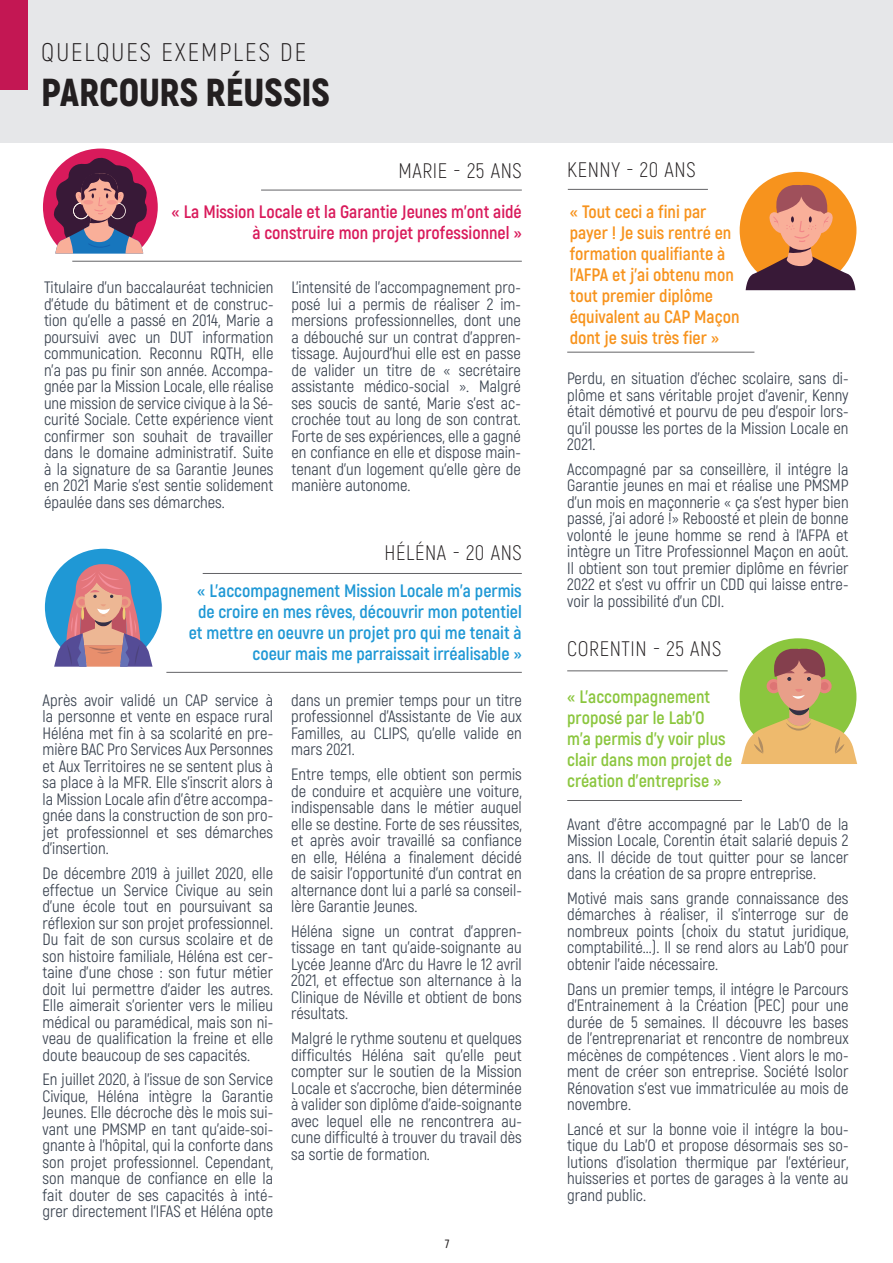
<style>
.page{position:relative;width:893px;height:1263px;background:#fff}
.page>*{position:absolute;margin:0;border:0;box-sizing:border-box;transform-origin:0 0}
.t1{font:900 39px "Akrobat";letter-spacing:-.005em;color:#231f20}
.t2{font:300 25.5px "Akrobat";letter-spacing:.08em;color:#231f20}
.t3{font:300 21px "Akrobat";letter-spacing:.03em;color:#231f20}
.t4{font:700 18px/21px "Akrobat";color:#1f98d5;text-align:right}
.t5{font:700 18px/21px "Akrobat";color:#f7931d}
.t6{font:700 18px/21px "Akrobat";color:#8bc63e}
.t7{font:700 18px/21px "Akrobat";color:#d91a5b;text-align:right}
.t8{font:16.5px/16.5px "Akrobat";color:#3a4350;text-align:justify}
.t9{font:600 12px "Akrobat";color:#231f20}
</style>
<div class="page">
<div style="left:0;top:0;width:893px;height:142px;background:#e6e7e9"></div>
<div style="left:0;top:0;width:28px;height:90px;background:#c31753"></div>
<hr style="left:892px;top:0;width:1px;height:89px;background:#f7931d">
<div style="left:740px;top:172px;width:116px;height:117px;background:#f7931d;border-radius:50%"></div>
<hr style="left:72px;top:261px;width:450px;height:1px;background:#636366">
<hr style="left:261px;top:190px;width:261px;height:1px;background:#636366">
<div style="left:45px;top:549px;width:117px;height:117px;background:#1f98d5;border-radius:50%"></div>
<hr style="left:166px;top:672px;width:356px;height:1px;background:#636366">
<hr style="left:203px;top:573px;width:319px;height:1px;background:#636366">
<div style="left:740px;top:638px;width:116px;height:117px;background:#8bc63e;border-radius:50%"></div>
<hr style="left:567px;top:800px;width:175px;height:1px;background:#636366">
<hr style="left:567px;top:671px;width:161px;height:1px;background:#636366">
<hr style="left:568px;top:189px;width:140px;height:1px;background:#636366">
<hr style="left:567px;top:352px;width:187px;height:1px;background:#636366">
<svg style="left:43px;top:149px;width:115px;height:105px"></svg>
<svg style="left:54px;top:564px;width:99px;height:103px"></svg>
<svg style="left:746px;top:181px;width:109px;height:109px"></svg>
<svg style="left:741px;top:645px;width:116px;height:119px"></svg>
<h2 class="t2" style="left:41px;top:37px;width:266px">QUELQUES EXEMPLES DE</h2>
<h1 class="t1" style="left:41px;top:67px;width:290px">PARCOURS RÉUSSIS</h1>
<p class="t3" style="left:398px;top:158px;width:125px">MARIE - 25 ANS</p>
<p class="t3" style="left:567px;top:158px;width:130px">KENNY - 20 ANS</p>
<p class="t7" style="left:172px;top:201px;width:352px">« La Mission Locale et la Garantie Jeunes m’ont aidé à construire mon projet professionnel »</p>
<p class="t8" style="left:44px;top:279px;width:231px">Titulaire d’un baccalauréat technicien d’étude du bâtiment et de construc&shy;tion qu’elle a passé en 2014, Marie a poursuivi avec un DUT information communication. Reconnu RQTH, elle n’a pas pu finir son année. Accompa&shy;gnée par la Mission Locale, elle réalise une mission de service civique à la Sé&shy;curité Sociale. Cette expérience vient confirmer son souhait de travailler dans le domaine administratif. Suite à la signature de sa Garantie Jeunes en 2021 Marie s’est sentie solidement épaulée dans ses démarches.</p>
<p class="t8" style="left:291px;top:279px;width:231px">L’intensité de l’accompagnement pro&shy;posé lui a permis de réaliser 2 im&shy;mersions professionnelles, dont une a débouché sur un contrat d’appren&shy;tissage. Aujourd’hui elle est en passe de valider un titre de « secrétaire assistante médico-social ». Malgré ses soucis de santé, Marie s’est ac&shy;crochée tout au long de son contrat.<br>Forte de ses expériences, elle a gagné en confiance en elle et dispose main&shy;tenant d’un logement qu’elle gère de manière autonome.</p>
<p class="t3" style="left:385px;top:541px;width:139px">HÉLÉNA - 20 ANS</p>
<p class="t4" style="left:189px;top:580px;width:334px">« L’accompagnement Mission Locale m’a permis de croire en mes rêves, découvrir mon potentiel et mettre en oeuvre un projet pro qui me tenait à coeur mais me parraissait irréalisable »</p>
<p class="t8" style="left:43px;top:692px;width:232px">Après avoir validé un CAP service à la personne et vente en espace rural Héléna met fin à sa scolarité en pre&shy;mière BAC Pro Services Aux Personnes et Aux Territoires ne se sentent plus à sa place à la MFR. Elle s’inscrit alors à la Mission Locale afin d’être accompa&shy;gnée dans la construction de son pro&shy;jet professionnel et ses démarches d’insertion.</p>
<p class="t8" style="left:43px;top:865px;width:232px">De décembre 2019 à juillet 2020, elle effectue un Service Civique au sein d’une école tout en poursuivant sa réflexion sur son projet professionnel.<br>Du fait de son cursus scolaire et de son histoire familiale, Héléna est cer&shy;taine d’une chose : son futur métier doit lui permettre d’aider les autres.<br>Elle aimerait s’orienter vers le milieu médical ou paramédical, mais son ni&shy;veau de qualification la freine et elle doute beaucoup de ses capacités.</p>
<p class="t8" style="left:43px;top:1071px;width:232px">En juillet 2020, à l’issue de son Service Civique, Héléna intègre la Garantie Jeunes. Elle décroche dès le mois sui&shy;vant une PMSMP en tant qu’aide-soi&shy;gnante à l’hôpital, qui la conforte dans son projet professionnel. Cependant, son manque de confiance en elle la fait douter de ses capacités à inté&shy;grer directement l’IFAS et Héléna opte</p>
<p class="t5" style="left:570px;top:201px;width:171px">« Tout ceci a fini par payer ! Je suis rentré en formation qualifiante à l’AFPA et j’ai obtenu mon tout premier diplôme équivalent au CAP Maçon dont je suis très fier »</p>
<p class="t8" style="left:567px;top:370px;width:283px">Perdu, en situation d’échec scolaire, sans di&shy;plôme et sans véritable projet d’avenir, Kenny était démotivé et pourvu de peu d’espoir lors&shy;qu’il pousse les portes de la Mission Locale en 2021.</p>
<p class="t8" style="left:567px;top:461px;width:283px">Accompagné par sa conseillère, il intégre la Garantie jeunes en mai et réalise une PMSMP d’un mois en maçonnerie « ça s’est hyper bien passé, j’ai adoré !» Reboosté et plein de bonne volonté le jeune homme se rend à l’AFPA et intègre un Titre Professionnel Maçon en août.<br>Il obtient son tout premier diplôme en février 2022 et s’est vu offrir un CDD qui laisse entre&shy;voir la possibilité d’un CDI.</p>
<p class="t3" style="left:567px;top:636px;width:156px">CORENTIN - 25 ANS</p>
<p class="t6" style="left:567px;top:686px;width:166px">« L’accompagnement proposé par le Lab’O m’a permis d’y voir plus clair dans mon projet de création d’entreprise »</p>
<p class="t8" style="left:567px;top:816px;width:283px">Avant d’être accompagné par le Lab’O de la Mission Locale, Corentin était salarié depuis 2 ans. Il décide de tout quitter pour se lancer dans la création de sa propre entreprise.</p>
<p class="t8" style="left:567px;top:890px;width:283px">Motivé mais sans grande connaissance des démarches à réaliser, il s’interroge sur de nombreux points (choix du statut juridique, comptabilité...). Il se rend alors au Lab’O pour obtenir l’aide nécessaire.</p>
<p class="t8" style="left:567px;top:981px;width:283px">Dans un premier temps, il intégre le Parcours d’Entrainement à la Création (PEC) pour une durée de 5 semaines. Il découvre les bases de l’entreprenariat et rencontre de nombreux mécènes de compétences . Vient alors le mo&shy;ment de créer son entreprise. Société Isolor Rénovation s’est vue immatriculée au mois de novembre.</p>
<p class="t8" style="left:567px;top:1121px;width:283px">Lancé et sur la bonne voie il intégre la bou&shy;tique du Lab’O et propose désormais ses so&shy;lutions d’isolation thermique par l’extérieur, huisseries et portes de garages à la vente au grand public.</p>
<p class="t8" style="left:291px;top:692px;width:232px">dans un premier temps pour un titre professionnel d’Assistante de Vie aux Familles, au CLIPS, qu’elle valide en mars 2021.</p>
<p class="t8" style="left:291px;top:766px;width:232px">Entre temps, elle obtient son permis de conduire et acquière une voiture, indispensable dans le métier auquel elle se destine. Forte de ses réussites, et après avoir travaillé sa confiance en elle, Héléna a finalement décidé de saisir l’opportunité d’un contrat en alternance dont lui a parlé sa conseil&shy;lère Garantie Jeunes.</p>
<p class="t8" style="left:291px;top:923px;width:232px">Héléna signe un contrat d’appren&shy;tissage en tant qu’aide-soignante au Lycée Jeanne d’Arc du Havre le 12 avril 2021, et effectue son alternance à la Clinique de Néville et obtient de bons résultats.</p>
<p class="t8" style="left:291px;top:1030px;width:232px">Malgré le rythme soutenu et quelques difficultés Héléna sait qu’elle peut compter sur le soutien de la Mission Locale et s’accroche, bien déterminée à valider son diplôme d’aide-soignante avec lequel elle ne rencontrera au&shy;cune difficulté à trouver du travail dès sa sortie de formation.</p>
<p class="t9" style="left:445px;top:1236px;width:6px">7</p>
</div>
